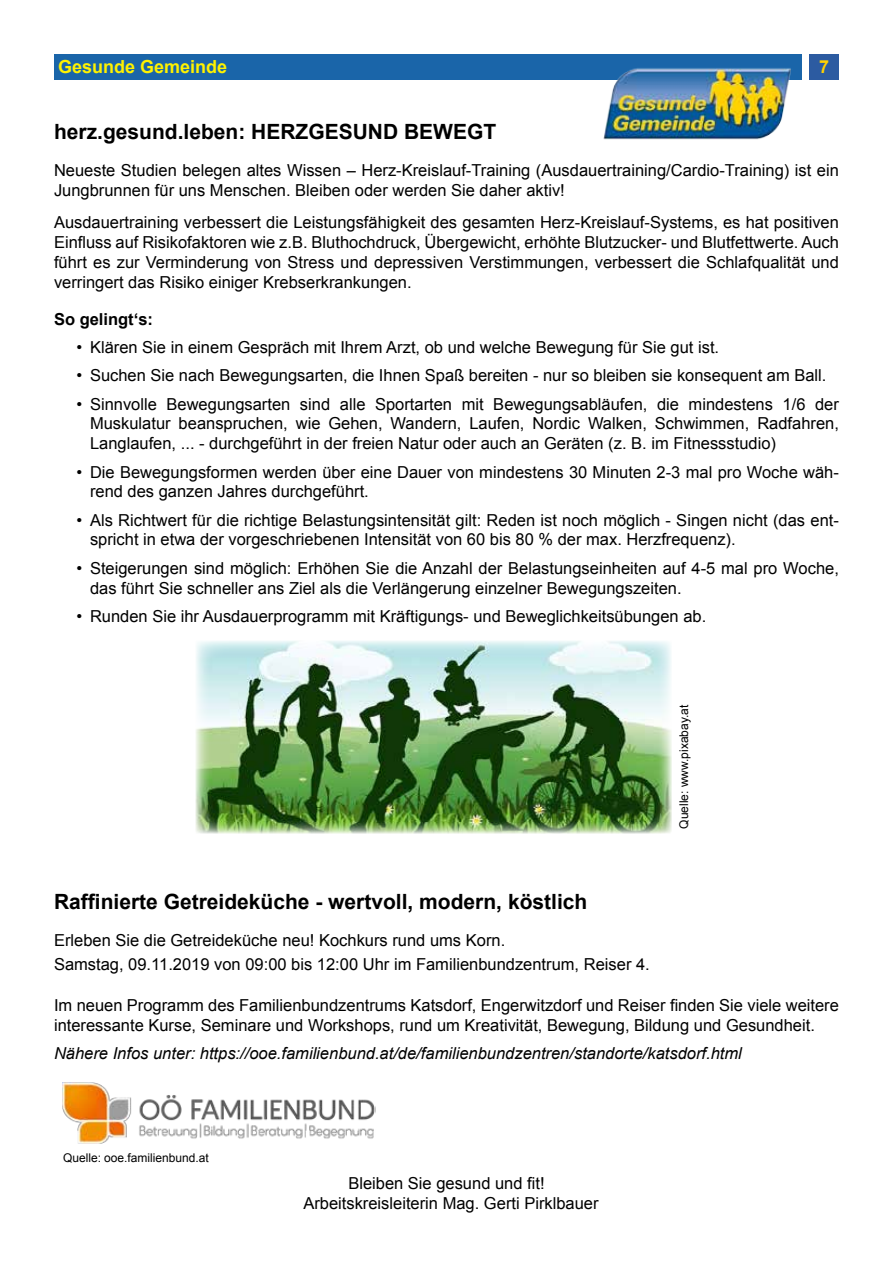
<style>
.page{position:relative;width:893px;height:1263px;background:#fff}
.page>*{position:absolute;margin:0;border:0;box-sizing:border-box;transform-origin:0 0}
.t1{font:700 21px "Arial";color:#000}
.t2{font:700 18px "Arial";color:#fff200}
.t3{font:700 18px "Arial";color:#ffd102}
.t4{font:16.5px/19.8px "Arial";color:#000}
.t5{font:italic 16.5px "Arial";color:#000}
.t6{font:700 16.5px "Arial";color:#000}
.t7{font:12px "Arial";color:#000}
</style>
<div class="page">
<div style="left:54px;top:54px;width:748px;height:26px;background:#1a65a9"></div>
<img style="left:603px;top:68px;width:188px;height:72px">
<div style="left:809px;top:54px;width:30px;height:26px;background:#2c5ba1"></div>
<img style="left:62px;top:1082px;width:314px;height:61px">
<img style="left:196px;top:641px;width:476px;height:192px">
<p class="t2" style="left:58px;top:55px;width:171px">Gesunde Gemeinde</p>
<p class="t3" style="left:819px;top:55px;width:12px">7</p>
<p class="t1" style="left:54px;top:118px;width:444px">herz.gesund.leben: HERZGESUND BEWEGT</p>
<p class="t4" style="left:54px;top:161px;width:786px">Neueste Studien belegen altes Wissen – Herz-Kreislauf-Training (Ausdauertraining/Cardio-Training) ist ein<br>Jungbrunnen für uns Menschen. Bleiben oder werden Sie daher aktiv!</p>
<p class="t4" style="left:54px;top:213px;width:786px;text-align:justify">Ausdauertraining verbessert die Leistungsfähigkeit des gesamten Herz-Kreislauf-Systems, es hat positiven Einfluss auf Risikofaktoren wie z.B. Bluthochdruck, Übergewicht, erhöhte Blutzucker- und Blutfettwerte. Auch führt es zur Verminderung von Stress und depressiven Verstimmungen, verbessert die Schlafqualität und verringert das Risiko einiger Krebserkrankungen.</p>
<p class="t6" style="left:54px;top:308px;width:101px">So gelingt‘s:</p>
<p class="t4" style="left:77px;top:337px;width:644px">• Klären Sie in einem Gespräch mit Ihrem Arzt, ob und welche Bewegung für Sie gut ist.</p>
<p class="t4" style="left:77px;top:366px;width:751px">• Suchen Sie nach Bewegungsarten, die Ihnen Spaß bereiten - nur so bleiben sie konsequent am Ball.</p>
<p class="t4" style="left:90px;top:394px;width:750px;text-align:justify;text-indent:-13px">• Sinnvolle Bewegungsarten sind alle Sportarten mit Bewegungsabläufen, die mindestens 1/6 der Muskulatur beanspruchen, wie Gehen, Wandern, Laufen, Nordic Walken, Schwimmen, Radfahren, Langlaufen, ... - durchgeführt in der freien Natur oder auch an Geräten (z. B. im Fitnessstudio)</p>
<p class="t4" style="left:90px;top:462px;width:750px;text-indent:-13px">• Die Bewegungsformen werden über eine Dauer von mindestens 30 Minuten 2-3 mal pro Woche wäh&shy;rend des ganzen Jahres durchgeführt.</p>
<p class="t4" style="left:90px;top:510px;width:750px;text-indent:-13px">• Als Richtwert für die richtige Belastungsintensität gilt: Reden ist noch möglich - Singen nicht (das ent&shy;spricht in etwa der vorgeschriebenen Intensität von 60 bis 80 % der max. Herzfrequenz).</p>
<p class="t4" style="left:90px;top:558px;width:750px;text-indent:-13px">• Steigerungen sind möglich: Erhöhen Sie die Anzahl der Belastungseinheiten auf 4-5 mal pro Woche, das führt Sie schneller ans Ziel als die Verlängerung einzelner Bewegungszeiten.</p>
<p class="t4" style="left:77px;top:606px;width:631px">• Runden Sie ihr Ausdauerprogramm mit Kräftigungs- und Beweglichkeitsübungen ab.</p>
<p class="t7" style="left:676px;top:829px;width:125px;rotate:-90deg">Quelle: www.pixabay.at</p>
<p class="t1" style="left:54px;top:887px;width:535px">Raffinierte Getreideküche - wertvoll, modern, köstlich</p>
<p class="t4" style="left:54px;top:928px;width:597px;line-height:24px">Erleben Sie die Getreideküche neu! Kochkurs rund ums Korn.<br>Samstag, 09.11.2019 von 09:00 bis 12:00 Uhr im Familienbundzentrum, Reiser 4.</p>
<p class="t4" style="left:54px;top:995px;width:786px">Im neuen Programm des Familienbundzentrums Katsdorf, Engerwitzdorf und Reiser finden Sie viele weitere interessante Kurse, Seminare und Workshops, rund um Kreativität, Bewegung, Bildung und Gesundheit.</p>
<p class="t5" style="left:54px;top:1042px;width:689px">Nähere Infos unter: https://ooe.familienbund.at/de/familienbundzentren/standorte/katsdorf.html</p>
<p class="t7" style="left:63px;top:1149px;width:147px">Quelle: ooe.familienbund.at</p>
<p class="t4" style="left:303px;top:1174px;width:297px;text-align:center">Bleiben Sie gesund und fit!<br>Arbeitskreisleiterin Mag. Gerti Pirklbauer</p>
</div>
